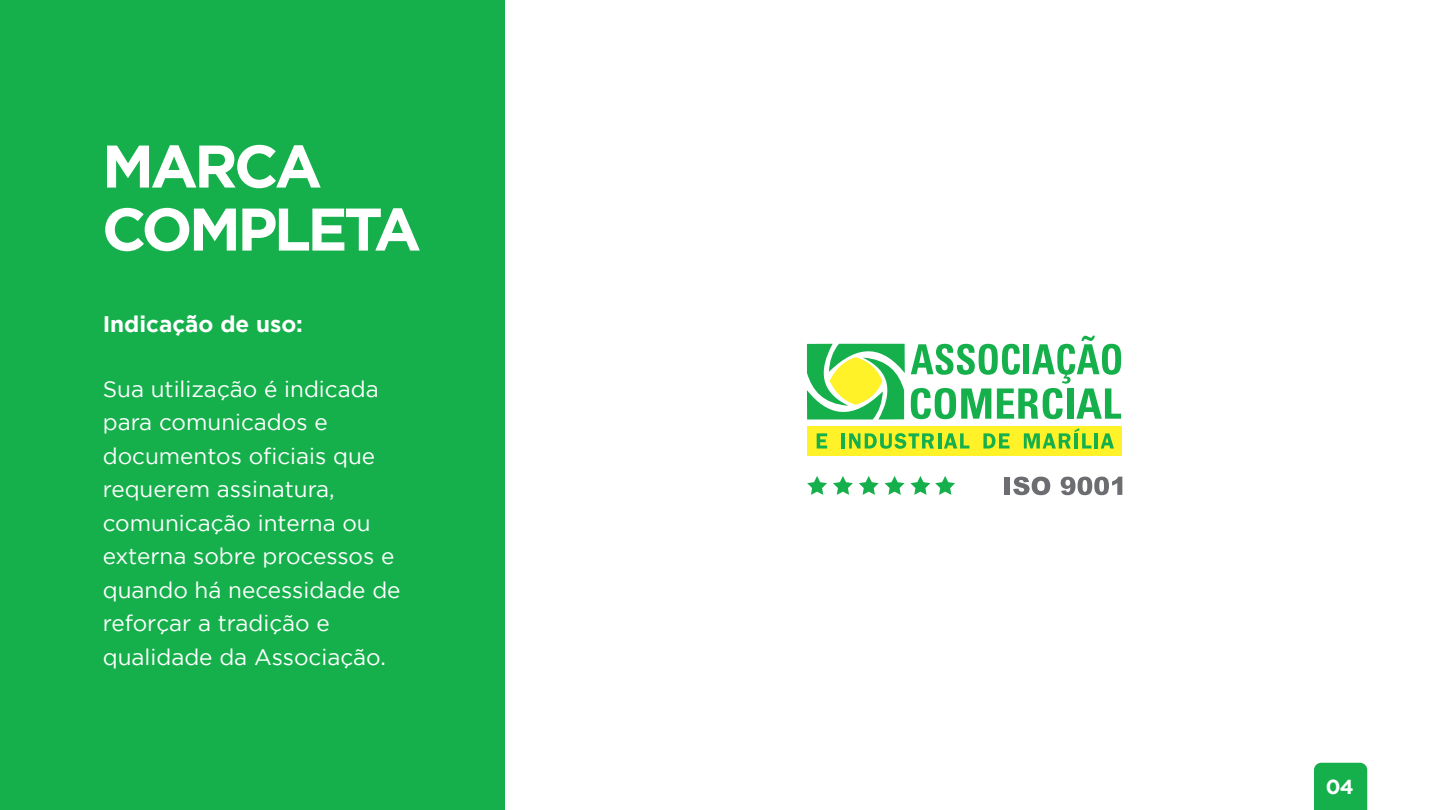
<style>
.page{position:relative;width:1440px;height:810px;background:#fff}
.page>*{position:absolute;margin:0;border:0;box-sizing:border-box;transform-origin:0 0}
.t1{font:700 60px/63px "Gotham";letter-spacing:-.06em;color:#fff}
.t2{font:22.5px/33.5px "Gotham";color:#fff}
.t3{font:700 22.5px "Gotham";color:#fff}
.t4{font:700 20.25px "Gotham";color:#fff}
</style>
<div class="page">
<div style="left:0;top:0;width:505px;height:810px;background:#15b04b"></div>
<div style="left:1314px;top:763px;width:53px;height:47px;background:#15b04b"></div>
<div style="left:807px;top:427px;width:315px;height:29px;background:#fff229"></div>
<div style="left:1005px;top:477px;width:5px;height:18px;background:#6c6d70"></div>
<svg style="left:1013px;top:477px;width:37px;height:18px"></svg>
<svg style="left:1061px;top:477px;width:61px;height:18px"></svg>
<svg style="left:911px;top:336px;width:210px;height:83px"></svg>
<hr style="left:842px;top:433px;width:3px;height:16px;background:#15b04b">
<svg style="left:1101px;top:433px;width:13px;height:16px"></svg>
<svg style="left:817px;top:433px;width:10px;height:16px"></svg>
<hr style="left:1094px;top:433px;width:4px;height:16px;background:#15b04b">
<svg style="left:983px;top:433px;width:27px;height:16px"></svg>
<hr style="left:938px;top:433px;width:3px;height:16px;background:#15b04b">
<svg style="left:944px;top:433px;width:25px;height:16px"></svg>
<svg style="left:1024px;top:428px;width:67px;height:21px"></svg>
<svg style="left:849px;top:433px;width:85px;height:16px"></svg>
<svg style="left:807px;top:343px;width:98px;height:77px"></svg>
<svg style="left:807px;top:476px;width:20px;height:19px"></svg>
<svg style="left:833px;top:476px;width:20px;height:19px"></svg>
<svg style="left:859px;top:476px;width:20px;height:19px"></svg>
<svg style="left:885px;top:476px;width:70px;height:19px"></svg>
<h1 class="t1" style="left:102px;top:133px;width:321px">MARCA<br>COMPLETA</h1>
<p class="t3" style="left:103px;top:311px;width:202px">Indicação de uso:</p>
<p class="t2" style="left:103px;top:372px;width:299px">Sua utilização é indicada para comunicados e documentos oficiais que requerem assinatura, comunicação interna ou externa sobre processos e quando há necessidade de reforçar a tradição e qualidade da Associação.</p>
<p class="t4" style="left:1326px;top:775px;width:29px">04</p>
</div>
